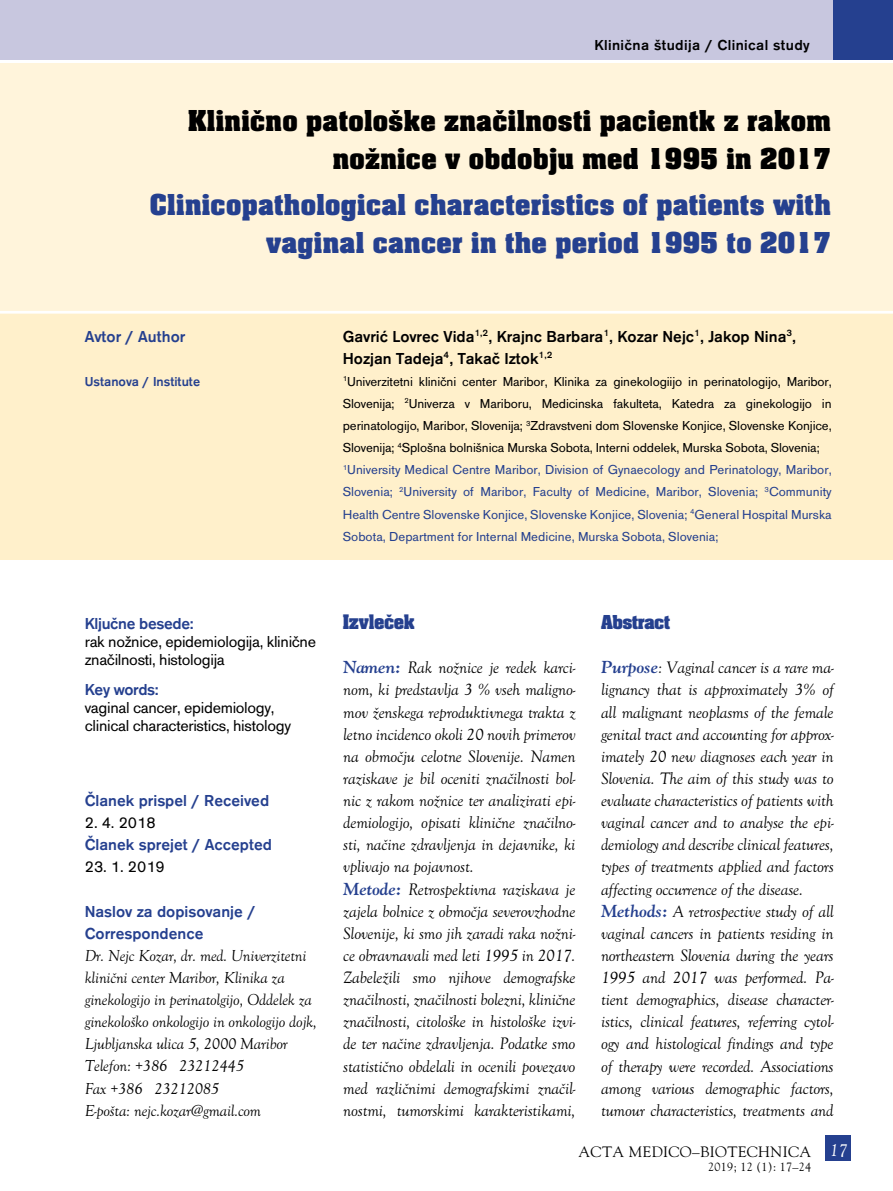
<style>
.page{position:relative;width:893px;height:1191px;background:#fff}
.page>*{position:absolute;margin:0;border:0;box-sizing:border-box;transform-origin:0 0}
.t1{font:700 31.5px/37.8px "Aachen DCE";letter-spacing:.01em;color:#25408f;text-align:right}
.t2{font:700 31.5px/37.8px "Aachen DCE";letter-spacing:.01em;color:#000;text-align:right}
.t3{font:700 21.9px "Aachen PCE";letter-spacing:.01em;color:#25408f;scale:.96 1}
.t4{font:700 21px "Aachen PCE";color:#25408f}
.t5{font:italic 18px "Goudy Old Sty TCE";color:#fff}
.t6{font:italic 17.25px/22px "Goudy Old Sty TCE";letter-spacing:-.01em;color:#000}
.t7{font:italic 16.5px/22px "Goudy Old Sty TCE";letter-spacing:-.01em;color:#000}
.t8{font:16.5px/18px "Accius TCE";letter-spacing:-.02em;color:#000}
.t9{font:500 16.5px/22px "Accius TCE";color:#25408f}
.t10{font:500 16.5px/22px "Accius TCE";color:#000}
.t11{font:500 16.5px "Accius TCE";letter-spacing:-.02em;color:#25408f}
.t12{font:500 15px "Accius TCE";letter-spacing:.025em;color:#000}
.t13{font:15px "MM Goudy";letter-spacing:.025em;color:#000}
.t14{font:13.5px/22px "Accius TCE";letter-spacing:-.01em;color:#000}
.t15{font:500 13.5px "Accius TCE";color:#25408f}
.t16{font:12px "MM Goudy";letter-spacing:.025em;color:#000}
.s1{color:#25408f}
.s2{font-family:"MM Goudy";font-weight:700;color:#25408f}
</style>
<div class="page">
<div style="left:0;top:64px;width:893px;height:287px;background:#fff4db"></div>
<div style="left:0;top:310px;width:893px;height:250px;background:#fff0cb"></div>
<hr style="left:0;top:311px;width:893px;height:3px;background:#fff">
<div style="left:825px;top:1135px;width:26px;height:26px;background:#25408f"></div>
<div style="left:0;top:0;width:833px;height:60px;background:#c8c7df"></div>
<div style="left:833px;top:0;width:60px;height:60px;background:#25408f"></div>
<p class="t12" style="left:594px;top:36px;width:217px">Klinična študija / Clinical study</p>
<h1 class="t2" style="left:188px;top:102px;width:644px">Klinično patološke značilnosti pacientk z rakom nožnice v obdobju med 1995 in 2017</h1>
<h1 class="t1" style="left:150px;top:186px;width:682px">Clinicopathological characteristics of patients with vaginal cancer in the period 1995 to 2017</h1>
<p class="t9" style="left:85px;top:325px;width:102px">Avtor / Author</p>
<p class="t10" style="left:343px;top:325px;width:455px">Gavrić Lovrec Vida<sup>1,2</sup>, Krajnc Barbara<sup>1</sup>, Kozar Nejc<sup>1</sup>, Jakop Nina<sup>3</sup>,<br>Hozjan Tadeja<sup>4</sup>, Takač Iztok<sup>1,2</sup></p>
<p class="t15" style="left:85px;top:374px;width:117px">Ustanova / Institute</p>
<p class="t14" style="left:343px;top:370px;width:490px"><sup>1</sup>Univerzitetni klinični center Maribor, Klinika za ginekologiijo in perinatologijo, Maribor, Slovenija; <sup>2</sup>Univerza v Mariboru, Medicinska fakulteta, Katedra za ginekologijo in perinatologijo, Maribor, Slovenija; <sup>3</sup>Zdravstveni dom Slovenske Konjice, Slovenske Konjice, Slovenija; <sup>4</sup>Splošna bolnišnica Murska Sobota, Interni oddelek, Murska Sobota, Slovenia; <sup>1</sup><span class="s1">University Medical Centre Maribor, Division of Gynaecology and Perinatology, Maribor, Slovenia;</span> <sup>2</sup><span class="s1">University of Maribor, Faculty of Medicine, Maribor, Slovenia;</span> <sup>3</sup><span class="s1">Community Health Centre Slovenske Konjice, Slovenske Konjice, Slovenia;</span> <sup>4</sup><span class="s1">General Hospital Murska Sobota, Department for Internal Medicine, Murska Sobota, Slovenia;</span></p>
<p class="t11" style="left:85px;top:614px;width:111px">Ključne besede:</p>
<p class="t8" style="left:85px;top:633px;width:233px">rak nožnice, epidemiologija, klinične značilnosti, histologija</p>
<p class="t11" style="left:85px;top:681px;width:75px">Key words:</p>
<p class="t8" style="left:85px;top:699px;width:208px">vaginal cancer, epidemiology, clinical characteristics, histology</p>
<p class="t9" style="left:85px;top:789px;width:186px">Članek prispel / Received</p>
<p class="t8" style="left:85px;top:814px;width:72px">2. 4. 2018</p>
<p class="t9" style="left:85px;top:834px;width:189px">Članek sprejet / Accepted</p>
<p class="t8" style="left:85px;top:858px;width:82px">23. 1. 2019</p>
<p class="t9" style="left:85px;top:900px;width:172px">Naslov za dopisovanje /<br>Correspondence</p>
<p class="t7" style="left:85px;top:944px;width:234px">Dr. Nejc Kozar, dr. med. Univerzitetni klinični center Maribor, Klinika za ginekologijo in perinatolgijo, Oddelek za ginekološko onkologijo in onkologijo dojk, Ljubljanska ulica 5, 2000 Maribor Telefon: +386 23212445<br>Fax +386 23212085<br>E-pošta: nejc.kozar@gmail.com</p>
<p class="t3" style="left:343px;top:611px;width:76px">Izvleček</p>
<p class="t6" style="left:343px;top:657px;width:234px"><span class="s2">Namen:</span> Rak nožnice je redek karci&shy;nom, ki predstavlja 3 % vseh maligno&shy;mov ženskega reproduktivnega trakta z letno incidenco okoli 20 novih primerov na območju celotne Slovenije. Namen raziskave je bil oceniti značilnosti bol&shy;nic z rakom nožnice ter analizirati epi&shy;demiologijo, opisati klinične značilno&shy;sti, načine zdravljenja in dejavnike, ki vplivajo na pojavnost.<br><span class="s2">Metode:</span> Retrospektivna raziskava je zajela bolnice z območja severovzhodne Slovenije, ki smo jih zaradi raka nožni&shy;ce obravnavali med leti 1995 in 2017.<br>Zabeležili smo njihove demografske značilnosti, značilnosti bolezni, klinične značilnosti, citološke in histološke izvi&shy;de ter načine zdravljenja. Podatke smo statistično obdelali in ocenili povezavo med različnimi demografskimi značil&shy;nostmi, tumorskimi karakteristikami,</p>
<p class="t4" style="left:601px;top:611px;width:70px">Abstract</p>
<p class="t6" style="left:601px;top:657px;width:234px"><span class="s2">Purpose</span>: Vaginal cancer is a rare ma&shy;lignancy that is approximately 3% of all malignant neoplasms of the female genital tract and accounting for approx&shy;imately 20 new diagnoses each year in Slovenia. The aim of this study was to evaluate characteristics of patients with vaginal cancer and to analyse the epi&shy;demiology and describe clinical features, types of treatments applied and factors affecting occurrence of the disease.<br><span class="s2">Methods:</span> A retrospective study of all vaginal cancers in patients residing in northeastern Slovenia during the years 1995 and 2017 was performed. Pa&shy;tient demographics, disease character&shy;istics, clinical features, referring cytol&shy;ogy and histological findings and type of therapy were recorded. Associations among various demographic factors, tumour characteristics, treatments and</p>
<p class="t13" style="left:578px;top:1142px;width:234px">ACTA MEDICO–BIOTECHNICA</p>
<p class="t16" style="left:708px;top:1159px;width:105px">2019; 12 (1): 17–24</p>
<p class="t5" style="left:829px;top:1137px;width:19px">1717</p>
</div>
